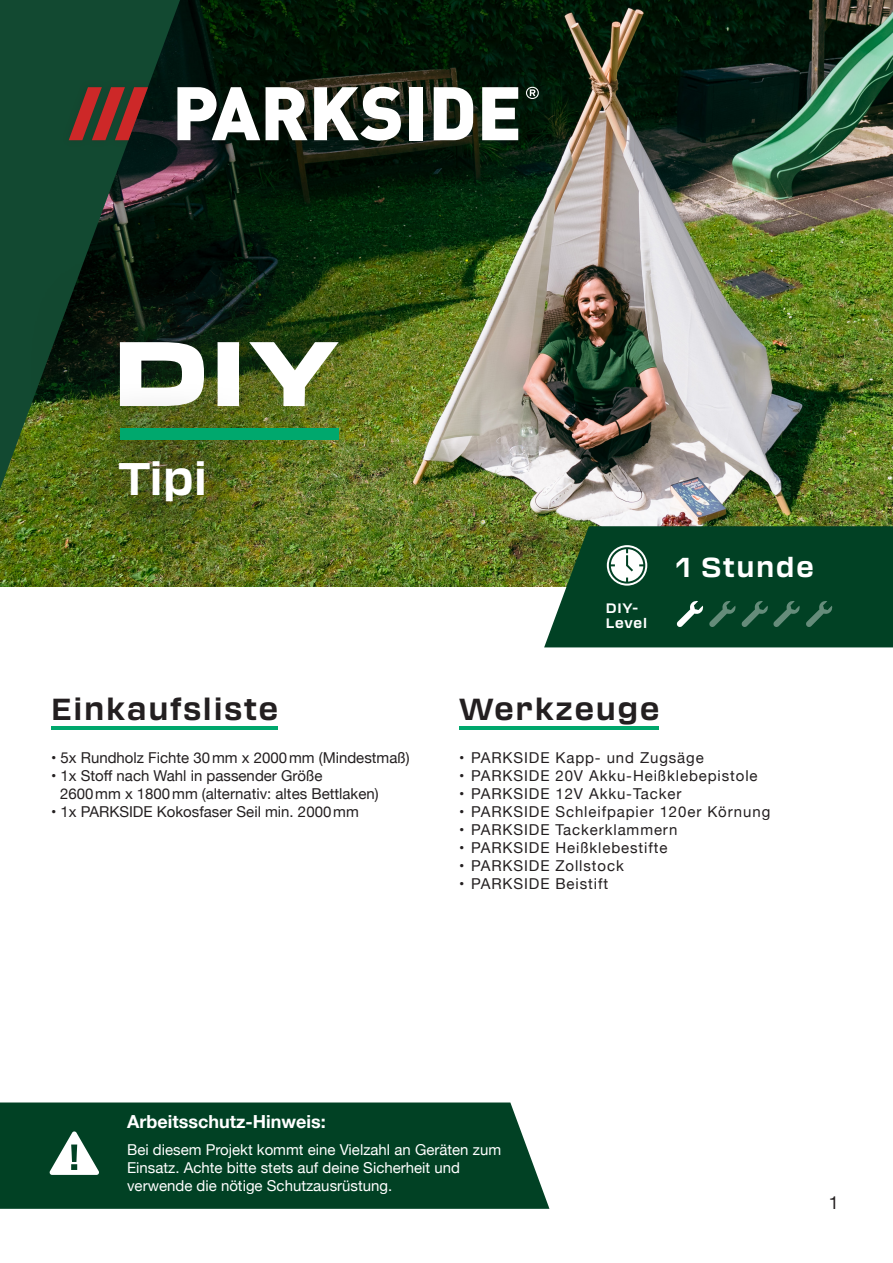
<style>
.page{position:relative;width:893px;height:1263px;background:#fff}
.page>*{position:absolute;margin:0;border:0;box-sizing:border-box;transform-origin:0 0}
.t1{font:900 expanded 90px "Transducer";color:#fff}
.t2{font:700 45px "Transducer";color:#fff}
.t3{font:700 30px "Transducer";letter-spacing:.06em;color:#231f20}
.t4{font:700 27px "Transducer";letter-spacing:.06em;color:#fff}
.t5{font:700 18px "Helvetica Neue";color:#fff}
.t6{font:18px "Helvetica Neue";color:#231f20}
.t7{font:15px "Helvetica Neue";letter-spacing:.06em;color:#231f20}
.t8{font:15px "Helvetica Neue";color:#231f20}
.t9{font:15px "Helvetica Neue";color:#fff}
.t10{font:700 13.5px "Transducer";letter-spacing:.055em;color:#fff}
</style>
<div class="page">
<img style="left:0;top:0;width:893px;height:587px">
<svg style="left:544px;top:526px;width:349px;height:121px;background:#134d2f"></svg>
<svg style="left:0;top:0;width:180px;height:489px;background:#17442f"></svg>
<div style="left:62px;top:79px;width:485px;height:70px;background:#231f20;opacity:.2"></div>
<svg style="left:69px;top:87px;width:79px;height:53px;background:#723129"></svg>
<svg style="left:177px;top:87px;width:83px;height:53px"></svg>
<svg style="left:266px;top:87px;width:42px;height:53px"></svg>
<svg style="left:314px;top:87px;width:87px;height:54px"></svg>
<div style="left:409px;top:87px;width:13px;height:53px;background:#fff"></div>
<svg style="left:434px;top:87px;width:40px;height:53px"></svg>
<svg style="left:482px;top:87px;width:36px;height:53px"></svg>
<svg style="left:526px;top:87px;width:13px;height:12px"></svg>
<div style="left:24px;top:245px;width:398px;height:258px;background:#231f20;opacity:.8"></div>
<img style="left:46px;top:383px;width:235px;height:193px">
<div style="left:120px;top:428px;width:219px;height:11px;background:#00a86d"></div>
<hr style="left:51px;top:727px;width:227px;height:3px;background:#00a86d">
<hr style="left:459px;top:726px;width:199px;height:4px;background:#00a86d">
<div style="left:0;top:1102px;width:549px;height:107px;background:#014124"></div>
<svg style="left:49px;top:1131px;width:51px;height:44px"></svg>
<p class="t1" style="left:115px;top:304px;width:225px">DIY</p>
<p class="t2" style="left:118px;top:447px;width:91px">Tipi</p>
<p class="t3" style="left:51px;top:688px;width:229px">Einkaufsliste</p>
<p class="t8" style="left:51px;top:747px;width:360px">• 5x Rundholz Fichte 30mm x 2000mm (Mindestmaß)</p>
<p class="t8" style="left:51px;top:765px;width:273px">• 1x Stoff nach Wahl in passender Größe</p>
<p class="t8" style="left:60px;top:783px;width:320px">2600mm x 1800mm (alternativ: altes Bettlaken)</p>
<p class="t8" style="left:51px;top:801px;width:309px">• 1x PARKSIDE Kokosfaser Seil min. 2000mm</p>
<p class="t10" style="left:606px;top:598px;width:34px">DIY-</p>
<p class="t10" style="left:606px;top:613px;width:43px">Level</p>
<p class="t4" style="left:676px;top:548px;width:139px">1 Stunde</p>
<p class="t3" style="left:459px;top:688px;width:202px">Werkzeuge</p>
<p class="t7" style="left:459px;top:747px;width:246px">• PARKSIDE Kapp- und Zugsäge</p>
<p class="t7" style="left:459px;top:765px;width:300px">• PARKSIDE 20V Akku-Heißklebepistole</p>
<p class="t7" style="left:459px;top:783px;width:224px">• PARKSIDE 12V Akku-Tacker</p>
<p class="t7" style="left:459px;top:801px;width:313px">• PARKSIDE Schleifpapier 120er Körnung</p>
<p class="t7" style="left:459px;top:819px;width:220px">• PARKSIDE Tackerklammern</p>
<p class="t7" style="left:459px;top:837px;width:210px">• PARKSIDE Heißklebestifte</p>
<p class="t7" style="left:459px;top:855px;width:166px">• PARKSIDE Zollstock</p>
<p class="t7" style="left:459px;top:873px;width:150px">• PARKSIDE Beistift</p>
<p class="t5" style="left:127px;top:1108px;width:200px">Arbeitsschutz-Hinweis:</p>
<p class="t9" style="left:127px;top:1139px;width:375px">Bei diesem Projekt kommt eine Vielzahl an Geräten zum</p>
<p class="t9" style="left:127px;top:1157px;width:334px">Einsatz. Achte bitte stets auf deine Sicherheit und</p>
<p class="t9" style="left:127px;top:1175px;width:267px">verwende die nötige Schutzausrüstung.</p>
<p class="t6" style="left:829px;top:1189px;width:12px">1</p>
</div>
